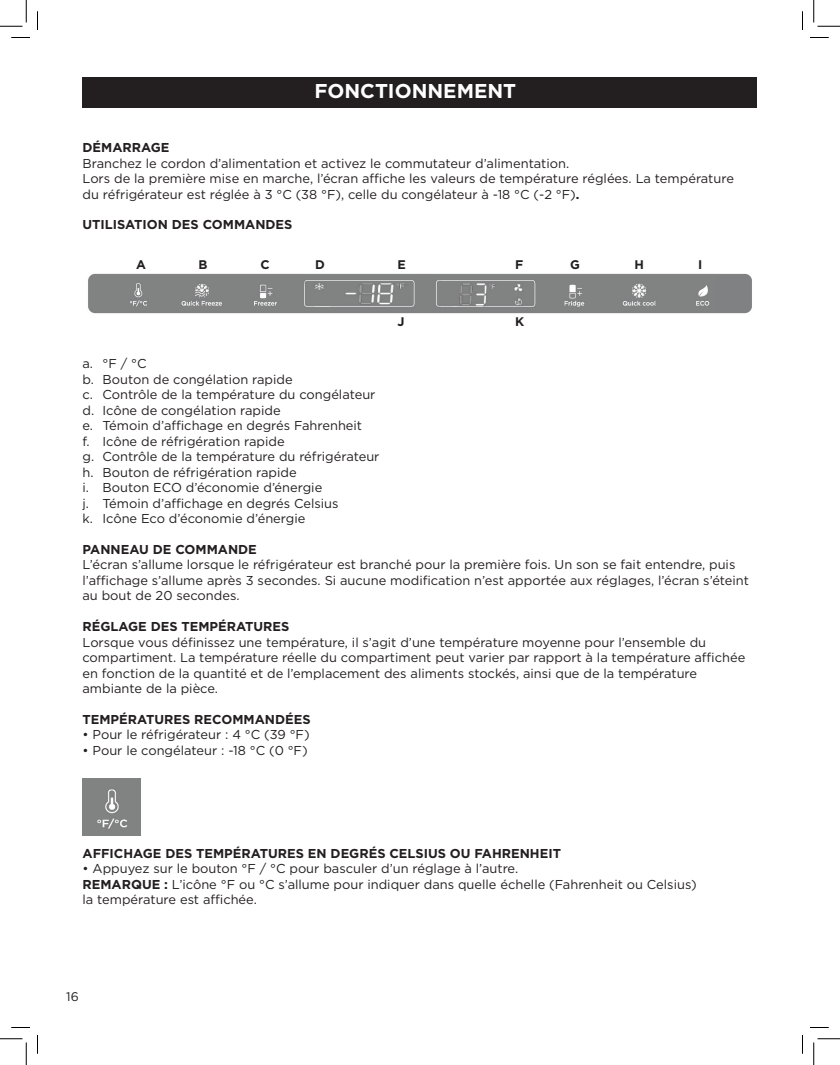
<style>
.page{position:relative;width:840px;height:1065px;background:#fff}
.page>*{position:absolute;margin:0;border:0;box-sizing:border-box;transform-origin:0 0}
.t1{font:700 20px "Gotham";color:#fff}
.t2{font:12.88px/15.5px "Gotham";color:#231f20}
.t3{font:700 12.88px "Gotham";color:#231f20}
.t4{font:700 12.5px "Gotham";color:#231f20}
.t5{font:12.5px "Gotham";color:#231f20}
.s1{font-weight:700}
</style>
<div class="page">
<div style="left:82px;top:77px;width:676px;height:30px;background:#231f20"></div>
<img style="left:82px;top:779px;width:59px;height:57px">
<img style="left:88px;top:273px;width:664px;height:41px">
<svg style="left:11px;top:37px;width:19px;height:1px"></svg>
<svg style="left:810px;top:37px;width:19px;height:1px"></svg>
<svg style="left:11px;top:1027px;width:19px;height:1px"></svg>
<svg style="left:810px;top:1027px;width:19px;height:1px"></svg>
<svg style="left:37px;top:11px;width:1px;height:19px"></svg>
<svg style="left:37px;top:1035px;width:1px;height:19px"></svg>
<svg style="left:802px;top:11px;width:1px;height:19px"></svg>
<svg style="left:802px;top:1035px;width:1px;height:19px"></svg>
<svg style="left:0;top:0;width:27px;height:27px"></svg>
<svg style="left:0;top:1039px;width:27px;height:26px"></svg>
<svg style="left:814px;top:0;width:26px;height:27px"></svg>
<svg style="left:814px;top:1039px;width:26px;height:26px"></svg>
<h1 class="t1" style="left:314px;top:78px;width:203px">FONCTIONNEMENT</h1>
<p class="t3" style="left:82px;top:139px;width:88px">DÉMARRAGE</p>
<p class="t2" style="left:82px;top:155px;width:653px">Branchez le cordon d’alimentation et activez le commutateur d’alimentation.<br>Lors de la première mise en marche, l’écran affiche les valeurs de température réglées. La température du réfrigérateur est réglée à 3 °C (38 °F), celle du congélateur à -18 °C (-2 °F)<span class="s1">.</span></p>
<p class="t3" style="left:82px;top:216px;width:212px">UTILISATION DES COMMANDES</p>
<p class="t4" style="left:136px;top:256px;width:11px">A</p>
<p class="t4" style="left:198px;top:256px;width:11px">B</p>
<p class="t4" style="left:261px;top:256px;width:11px">C</p>
<p class="t4" style="left:315px;top:256px;width:11px">D</p>
<p class="t4" style="left:398px;top:256px;width:10px">E</p>
<p class="t4" style="left:515px;top:256px;width:10px">F</p>
<p class="t4" style="left:570px;top:256px;width:11px">G</p>
<p class="t4" style="left:634px;top:256px;width:11px">H</p>
<p class="t4" style="left:698px;top:256px;width:6px">I</p>
<p class="t4" style="left:398px;top:313px;width:9px">J</p>
<p class="t4" style="left:515px;top:313px;width:11px">K</p>
<p class="t2" style="left:82px;top:356px;width:299px">a. °F / °C<br>b. Bouton de congélation rapide<br>c. Contrôle de la température du congélateur d. Icône de congélation rapide<br>e. Témoin d’affichage en degrés Fahrenheit<br>f. Icône de réfrigération rapide<br>g. Contrôle de la température du réfrigérateur h. Bouton de réfrigération rapide<br>i. Bouton ECO d’économie d’énergie<br>j. Témoin d’affichage en degrés Celsius<br>k. Icône Eco d’économie d’énergie</p>
<p class="t3" style="left:82px;top:541px;width:176px">PANNEAU DE COMMANDE</p>
<p class="t2" style="left:82px;top:557px;width:668px">L’écran s’allume lorsque le réfrigérateur est branché pour la première fois. Un son se fait entendre, puis l’affichage s’allume après 3 secondes. Si aucune modification n’est apportée aux réglages, l’écran s’éteint au bout de 20 secondes.</p>
<p class="t3" style="left:82px;top:618px;width:208px">RÉGLAGE DES TEMPÉRATURES</p>
<p class="t2" style="left:82px;top:634px;width:664px">Lorsque vous définissez une température, il s’agit d’une température moyenne pour l’ensemble du compartiment. La température réelle du compartiment peut varier par rapport à la température affichée en fonction de la quantité et de l’emplacement des aliments stockés, ainsi que de la température ambiante de la pièce.</p>
<p class="t3" style="left:82px;top:711px;width:230px">TEMPÉRATURES RECOMMANDÉES</p>
<p class="t2" style="left:82px;top:727px;width:229px">• Pour le réfrigérateur : 4 °C (39 °F)</p>
<p class="t2" style="left:82px;top:742px;width:227px">• Pour le congélateur : -18 °C (0 °F)</p>
<p class="t3" style="left:82px;top:845px;width:480px">AFFICHAGE DES TEMPÉRATURES EN DEGRÉS CELSIUS OU FAHRENHEIT</p>
<p class="t2" style="left:82px;top:861px;width:616px">• Appuyez sur le bouton °F / °C pour basculer d’un réglage à l’autre.<br><span class="s1">REMARQUE :</span> L’icône °F ou °C s’allume pour indiquer dans quelle échelle (Fahrenheit ou Celsius) la température est affichée.</p>
<p class="t5" style="left:66px;top:989px;width:14px">16</p>
</div>
